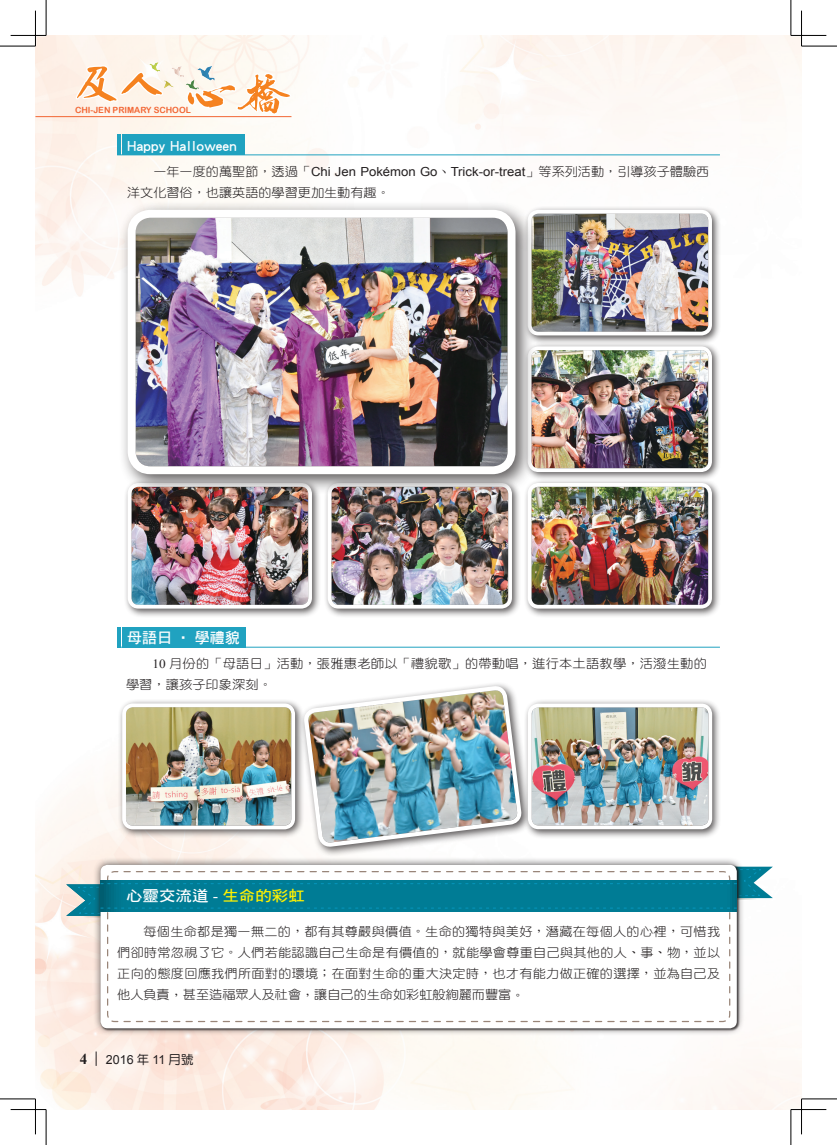
<style>
.page{position:relative;width:837px;height:1145px;background:#fff}
.page>*{position:absolute;margin:0;border:0;box-sizing:border-box;transform-origin:0 0}
.t1{font:15px "DF Hei Std W7";color:#fff}
.t2{font:15px "DF Hei Std W7";color:#fff;scale:1.1 1}
.t3{font:12.62px/21.5px "DF Yuan Std W3";letter-spacing:.015em;color:#231f20;scale:1.05 1}
.t4{font:12.5px/21.2px "DF Yuan Std W3";color:#231f20;text-align:justify;scale:1.05 1}
.t5{font:12.5px "Arial";color:#231f20;scale:1.05 1}
.t6{font:12.5px "Arial";color:#231f20}
.t7{font:8.5px "Arial Rounded MT Bold";color:#f26634}
.s1{font-family:"DF Yuan Std W3"}
.s2{font-family:"DF Biao Kai Shu Std W5"}
.s3{font-family:"Times New Roman"}
.s4{color:#fff101}
.s5{font-family:"DF Kai Shu SB Estd BF"}
.s6{font-family:"Times New Roman";font-weight:700;font-size:15px}
.s7{font-family:"DF Yuan Std W5"}
</style>
<div class="page">
<img style="left:35px;top:35px;width:766px;height:1074px">
<div style="left:123px;top:135px;width:121px;height:20px;background:#20a2c0"></div>
<hr style="left:117px;top:135px;width:3px;height:20px;background:#20a2c0">
<hr style="left:117px;top:154px;width:602px;height:1px;background:#20a2c0">
<div style="left:123px;top:627px;width:123px;height:20px;background:#20a2c0"></div>
<hr style="left:117px;top:647px;width:602px;height:1px;background:#20a2c0">
<hr style="left:117px;top:627px;width:3px;height:20px;background:#20a2c0">
<div style="left:92px;top:856px;width:652px;height:180px;background:#231f20;opacity:.75"></div>
<div style="left:100px;top:864px;width:636px;height:164px;background:#fff;border-radius:7px"></div>
<svg style="left:107px;top:1010px;width:623px;height:12px"></svg>
<svg style="left:66px;top:866px;width:706px;height:142px"></svg>
<div style="left:523px;top:205px;width:198px;height:140px;background:#231f20;opacity:.75"></div>
<img style="left:535px;top:215px;width:171px;height:115px">
<div style="left:527px;top:210px;width:184px;height:125px;border:4px solid #fff;border-radius:9px"></div>
<div style="left:523px;top:342px;width:198px;height:139px;background:#231f20;opacity:.75"></div>
<img style="left:535px;top:351px;width:171px;height:116px">
<div style="left:527px;top:346px;width:184px;height:126px;border:4px solid #fff;border-radius:9px"></div>
<div style="left:523px;top:478px;width:198px;height:140px;background:#231f20;opacity:.75"></div>
<img style="left:532px;top:488px;width:174px;height:115px">
<div style="left:527px;top:483px;width:184px;height:125px;border:4px solid #fff;border-radius:9px"></div>
<div style="left:323px;top:478px;width:198px;height:140px;background:#231f20;opacity:.75"></div>
<img style="left:332px;top:494px;width:175px;height:109px">
<div style="left:327px;top:483px;width:185px;height:125px;border:4px solid #fff;border-radius:9px"></div>
<div style="left:123px;top:478px;width:198px;height:140px;background:#231f20;opacity:.75"></div>
<img style="left:133px;top:494px;width:174px;height:109px">
<div style="left:128px;top:483px;width:184px;height:125px;border:4px solid #fff;border-radius:9px"></div>
<div style="left:118px;top:200px;width:417px;height:294px;background:#231f20;opacity:.75"></div>
<img style="left:137px;top:219px;width:369px;height:246px">
<div style="left:128px;top:210px;width:387px;height:264px;border:8px solid #fff;border-radius:19px"></div>
<div style="left:118px;top:699px;width:186px;height:139px;background:#231f20;opacity:.75"></div>
<img style="left:127px;top:708px;width:163px;height:116px">
<div style="left:122px;top:703px;width:173px;height:126px;border:4px solid #fff;border-radius:9px"></div>
<div style="left:299px;top:681px;width:232px;height:175px;background:#231f20;opacity:.75"></div>
<img style="left:305px;top:687px;width:215px;height:158px">
<div style="left:523px;top:699px;width:198px;height:139px;background:#231f20;opacity:.75"></div>
<img style="left:532px;top:708px;width:175px;height:116px">
<div style="left:527px;top:703px;width:185px;height:126px;border:4px solid #fff;border-radius:9px"></div>
<svg style="left:96px;top:1051px;width:1px;height:14px"></svg>
<img style="left:147px;top:61px;width:14px;height:3px">
<img style="left:174px;top:65px;width:11px;height:13px">
<svg style="left:75px;top:64px;width:99px;height:40px"></svg>
<svg style="left:185px;top:37px;width:109px;height:101px"></svg>
<hr style="left:35px;top:116px;width:256px;height:1px;background:#f26634">
<hr style="left:11px;top:1108px;width:35px;height:2px;background:#fff">
<hr style="left:790px;top:1108px;width:36px;height:2px;background:#fff">
<hr style="left:800px;top:11px;width:2px;height:35px;background:#fff">
<hr style="left:800px;top:1098px;width:2px;height:36px;background:#fff">
<hr style="left:0;top:46px;width:35px;height:1px;background:#000">
<hr style="left:801px;top:46px;width:35px;height:1px;background:#000">
<hr style="left:0;top:1098px;width:35px;height:1px;background:#000">
<hr style="left:801px;top:1098px;width:35px;height:1px;background:#000">
<hr style="left:46px;top:0;width:1px;height:35px;background:#000">
<hr style="left:46px;top:1109px;width:1px;height:35px;background:#000">
<hr style="left:790px;top:0;width:1px;height:35px;background:#000">
<hr style="left:790px;top:1109px;width:1px;height:35px;background:#000">
<hr style="left:11px;top:35px;width:35px;height:1px;background:#000">
<hr style="left:790px;top:35px;width:36px;height:1px;background:#000">
<hr style="left:11px;top:1109px;width:35px;height:1px;background:#000">
<hr style="left:790px;top:1109px;width:36px;height:1px;background:#000">
<hr style="left:35px;top:11px;width:1px;height:35px;background:#000">
<hr style="left:35px;top:1098px;width:1px;height:36px;background:#000">
<hr style="left:801px;top:11px;width:1px;height:35px;background:#000">
<hr style="left:801px;top:1098px;width:1px;height:36px;background:#000">
<p class="t7" style="left:75px;top:105px;width:117px">CHI-JEN PRIMARY SCHOOL</p>
<p class="t1" style="left:127px;top:137px;width:111px">Happy Halloween</p>
<p class="t5" style="left:153px;top:163px;width:530px"><span class="s1">一年一度的萬聖節</span><span class="s2">，</span><span class="s1">透過</span><span class="s2">「</span>Chi Jen Pokémon Go<span class="s2">、</span>Trick-or-treat<span class="s2">」</span><span class="s1">等系列活動</span><span class="s2">，</span><span class="s1">引導孩子體驗西</span></p>
<p class="t4" style="left:127px;top:182px;width:251px">洋文化習俗<span class="s2">，</span>也讓英語的學習更加生動有趣<span class="s2">。</span></p>
<p class="t1" style="left:127px;top:629px;width:114px">母語日 ‧ 學禮貌</p>
<p class="t3" style="left:126px;top:652px;width:554px;text-indent:26px"><span class="s3">10</span> 月份的<span class="s2">「</span>母語日<span class="s2">」</span>活動<span class="s2">，</span>張雅惠老師以<span class="s2">「</span>禮貌歌<span class="s2">」</span>的帶動唱<span class="s2">，</span>進行本土語教學<span class="s2">，</span>活潑生動的學習<span class="s2">，</span>讓孩子印象深刻<span class="s2">。</span></p>
<p class="t2" style="left:126px;top:887px;width:164px">心靈交流道 - <span class="s4">生命的彩虹</span></p>
<p class="t4" style="left:117px;top:920px;width:575px;text-indent:26px">每個生命都是獨一無二的<span class="s5">，</span>都有其尊嚴與價值<span class="s5">。</span>生命的獨特與美好<span class="s5">，</span>潛藏在每個人的心裡<span class="s5">，</span>可惜我們卻時常忽視了它<span class="s5">。</span>人們若能認識自己生命是有價值的<span class="s5">，</span>就能學會尊重自己與其他的人<span class="s5">、</span>事<span class="s5">、</span>物<span class="s5">，</span>並以正向的態度回應我們所面對的環境<span class="s5">；</span>在面對生命的重大決定時<span class="s5">，</span>也才有能力做正確的選擇<span class="s5">，</span>並為自己及他人負責<span class="s5">，</span>甚至造福眾人及社會<span class="s5">，</span>讓自己的生命如彩虹般絢麗而豐富<span class="s5">。</span></p>
<p class="t6" style="left:80px;top:1051px;width:115px"><span class="s6">4</span> 2016 <span class="s7">年</span> 11 <span class="s7">月號</span></p>
</div>
